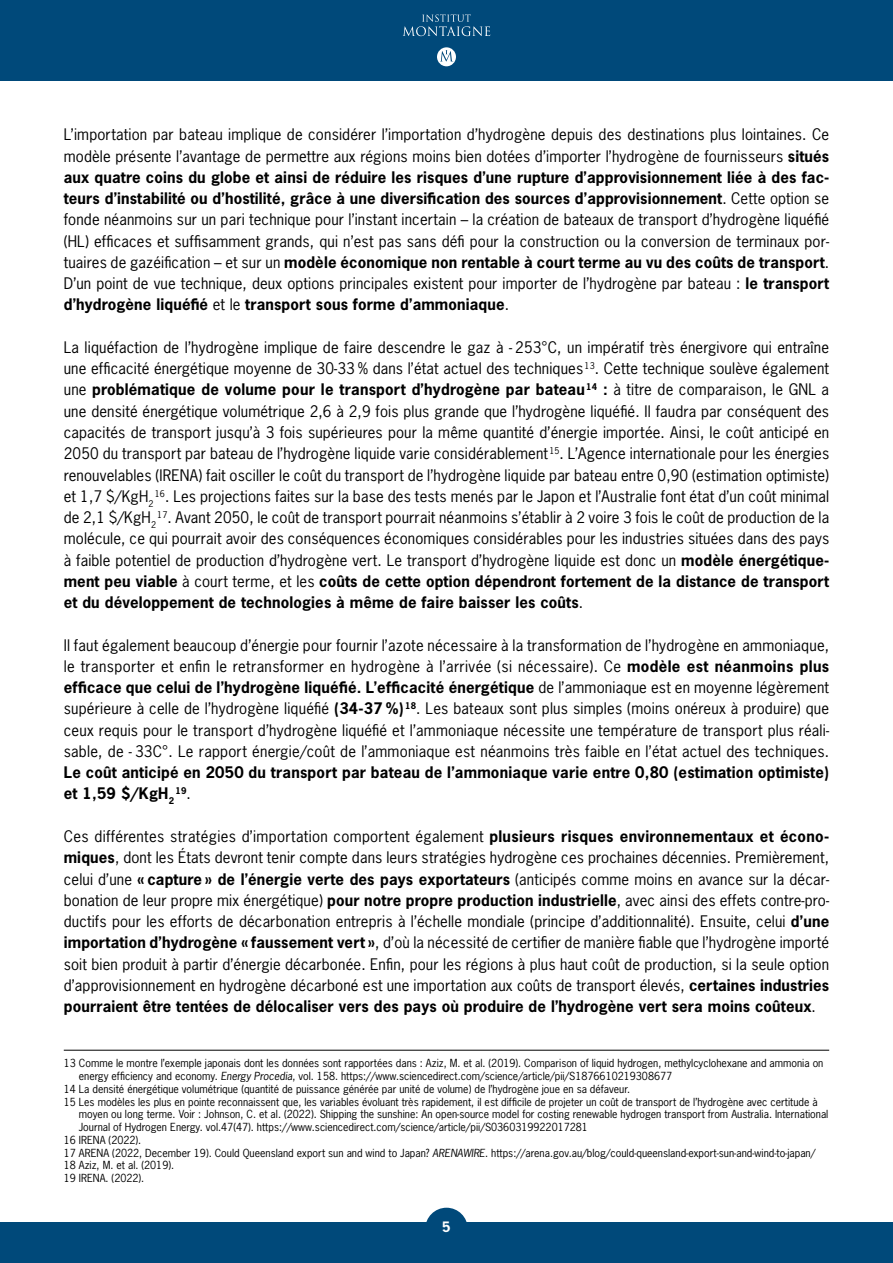
<style>
.page{position:relative;width:893px;height:1263px;background:#fff}
.page>*{position:absolute;margin:0;border:0;box-sizing:border-box;transform-origin:0 0}
._01_texte_courant_es{font:15px/21.3px "News Gothic Std";letter-spacing:.01em;color:#000;text-align:justify}
.t1{font:700 13.5px "News Gothic Std";color:#fff}
._03_notes_bas_de_pag{font:10.5px/12.8px "News Gothic Std";color:#000}
._01_texte_courant_es-2{font:700 8.7px "News Gothic Std";color:#000}
.s1{font-weight:700}
.s2{font-weight:400;font-size:15px}
.s3{font-style:italic}
</style>
<div class="page">
<div style="left:0;top:0;width:893px;height:81px;background:#00497a"></div>
<svg style="left:437px;top:47px;width:19px;height:19px"></svg>
<svg style="left:403px;top:14px;width:87px;height:22px"></svg>
<div style="left:0;top:1222px;width:893px;height:41px;background:#00497a"></div>
<div style="left:425px;top:1208px;width:43px;height:42px;background:#00497a;border-radius:50%"></div>
<hr style="left:64px;top:1050px;width:765px;height:1px;background:#000">
<p class="_01_texte_courant_es" style="left:64px;top:124px;width:767px">L’importation par bateau implique de considérer l’importation d’hydrogène depuis des destinations plus lointaines. Ce modèle présente l’avantage de permettre aux régions moins bien dotées d’importer l’hydrogène de fournisseurs <span class="s1">situés aux quatre coins du globe et ainsi de réduire les risques d’une rupture d’approvisionnement liée à des fac&shy;teurs d’instabilité ou d’hostilité, grâce à une diversification des sources d’approvisionnement</span>. Cette option se fonde néanmoins sur un pari technique pour l’instant incertain – la création de bateaux de transport d’hydrogène liquéfié (HL) efficaces et suffisamment grands, qui n’est pas sans défi pour la construction ou la conversion de terminaux por&shy;tuaires de gazéification – et sur un <span class="s1">modèle économique non rentable à court terme au vu des coûts de transport</span>.<br>D’un point de vue technique, deux options principales existent pour importer de l’hydrogène par bateau : <span class="s1">le transport d’hydrogène liquéfié</span> et le <span class="s1">transport sous forme d’ammoniaque</span>.</p>
<p class="_01_texte_courant_es" style="left:64px;top:336px;width:767px">La liquéfaction de l’hydrogène implique de faire descendre le gaz à - 253°C, un impératif très énergivore qui entraîne une efficacité énergétique moyenne de 30-33 % dans l’état actuel des techniques <sup>13</sup>. Cette technique soulève également une <span class="s1">problématique de volume pour le transport d’hydrogène par bateau</span> <sup>14</sup> <span class="s1">:</span> à titre de comparaison, le GNL a une densité énergétique volumétrique 2,6 à 2,9 fois plus grande que l’hydrogène liquéfié. Il faudra par conséquent des capacités de transport jusqu’à 3 fois supérieures pour la même quantité d’énergie importée. Ainsi, le coût anticipé en 2050 du transport par bateau de l’hydrogène liquide varie considérablement <sup>15</sup>. L’Agence internationale pour les énergies renouvelables (IRENA) fait osciller le coût du transport de l’hydrogène liquide par bateau entre 0,90 (estimation optimiste) et 1,7 $/KgH<sub>2</sub><sup>16</sup>. Les projections faites sur la base des tests menés par le Japon et l’Australie font état d’un coût minimal de 2,1 $/KgH<sub>2</sub><sup>17</sup>. Avant 2050, le coût de transport pourrait néanmoins s’établir à 2 voire 3 fois le coût de production de la molécule, ce qui pourrait avoir des conséquences économiques considérables pour les industries situées dans des pays à faible potentiel de production d’hydrogène vert. Le transport d’hydrogène liquide est donc un <span class="s1">modèle énergétique&shy;ment peu viable</span> à court terme, et les <span class="s1">coûts de cette option dépendront fortement de la distance de transport et du développement de technologies à même de faire baisser les coûts</span>.</p>
<p class="_01_texte_courant_es" style="left:64px;top:634px;width:767px">Il faut également beaucoup d’énergie pour fournir l’azote nécessaire à la transformation de l’hydrogène en ammoniaque, le transporter et enfin le retransformer en hydrogène à l’arrivée (si nécessaire). Ce <span class="s1">modèle est néanmoins plus efficace que celui de l’hydrogène liquéfié. L’efficacité énergétique</span> de l’ammoniaque est en moyenne légèrement supérieure à celle de l’hydrogène liquéfié <span class="s1">(34-37 %)</span> <sup>18</sup>. Les bateaux sont plus simples (moins onéreux à produire) que ceux requis pour le transport d’hydrogène liquéfié et l’ammoniaque nécessite une température de transport plus réali&shy;sable, de - 33C°. Le rapport énergie/coût de l’ammoniaque est néanmoins très faible en l’état actuel des techniques.<br><span class="s1">Le coût anticipé en 2050 du transport par bateau de l’ammoniaque varie entre 0,80 (estimation optimiste) et 1,59 $/KgH</span><sub>2</sub></p>
<p class="_01_texte_courant_es-2" style="left:175px;top:785px;width:17px">19<span class="s2">.</span></p>
<p class="_01_texte_courant_es" style="left:64px;top:825px;width:767px">Ces différentes stratégies d’importation comportent également <span class="s1">plusieurs risques environnementaux et écono&shy;miques</span>, dont les États devront tenir compte dans leurs stratégies hydrogène ces prochaines décennies. Premièrement, celui d’une <span class="s1">« capture » de l’énergie verte des pays exportateurs</span> (anticipés comme moins en avance sur la décar&shy;bonation de leur propre mix énergétique) <span class="s1">pour notre propre production industrielle</span>, avec ainsi des effets contre-pro&shy;ductifs pour les efforts de décarbonation entrepris à l’échelle mondiale (principe d’additionnalité). Ensuite, celui <span class="s1">d’une importation d’hydrogène « faussement vert »</span>, d’où la nécessité de certifier de manière fiable que l’hydrogène importé soit bien produit à partir d’énergie décarbonée. Enfin, pour les régions à plus haut coût de production, si la seule option d’approvisionnement en hydrogène décarboné est une importation aux coûts de transport élevés, <span class="s1">certaines industries pourraient être tentées de délocaliser vers des pays où produire de l’hydrogène vert sera moins coûteux</span>.</p>
<p class="_03_notes_bas_de_pag" style="left:79px;top:1057px;width:746px;text-indent:-15px">13 Comme le montre l’exemple japonais dont les données sont rapportées dans : Aziz, M. et al. (2019). Comparison of liquid hydrogen, methylcyclohexane and ammonia on energy efficiency and economy. <span class="s3">Energy Procedia</span>, vol. 158. https://www.sciencedirect.com/science/article/pii/S1876610219308677</p>
<p class="_03_notes_bas_de_pag" style="left:64px;top:1082px;width:568px">14 La densité énergétique volumétrique (quantité de puissance générée par unité de volume) de l’hydrogène joue en sa défaveur.</p>
<p class="_03_notes_bas_de_pag" style="left:79px;top:1095px;width:751px;text-indent:-15px">15 Les modèles les plus en pointe reconnaissent que, les variables évoluant très rapidement, il est difficile de projeter un coût de transport de l’hydrogène avec certitude à moyen ou long terme. Voir : Johnson, C. et al. (2022). Shipping the sunshine: An open-source model for costing renewable hydrogen transport from Australia. International<br>Journal of Hydrogen Energy. vol.47(47). https://www.sciencedirect.com/science/article/pii/S0360319922017281</p>
<p class="_03_notes_bas_de_pag" style="left:64px;top:1133px;width:79px">16 IRENA (2022).</p>
<p class="_03_notes_bas_de_pag" style="left:64px;top:1146px;width:753px">17 ARENA (2022, December 19). Could Queensland export sun and wind to Japan? <span class="s3">ARENAWIRE</span>. https://arena.gov.au/blog/could-queensland-export-sun-and-wind-to-japan/</p>
<p class="_03_notes_bas_de_pag" style="left:64px;top:1159px;width:112px">18 Aziz, M. et al. (2019).</p>
<p class="_03_notes_bas_de_pag" style="left:64px;top:1172px;width:82px">19 IRENA. (2022).</p>
<p class="t1" style="left:442px;top:1218px;width:10px">5</p>
</div>
